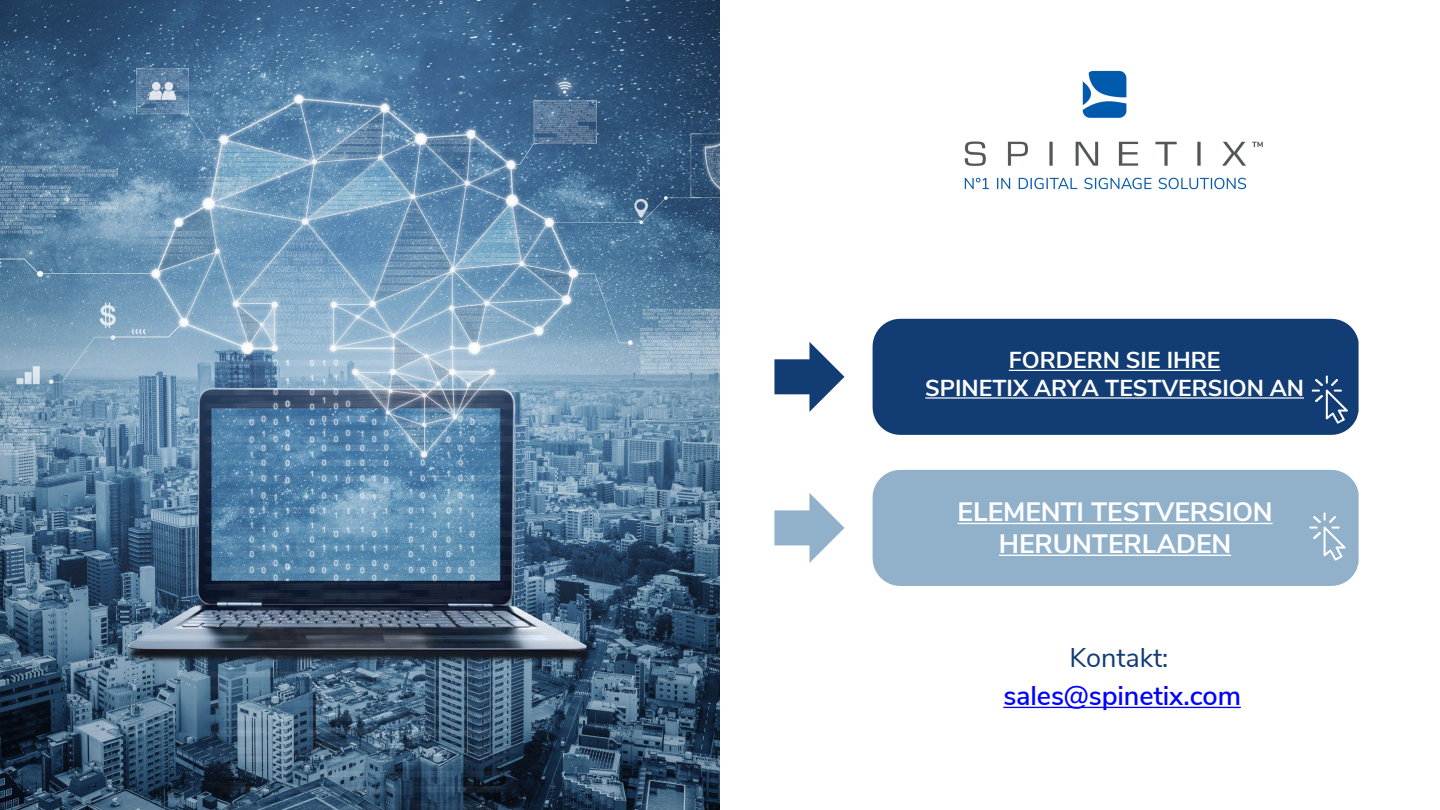
<style>
.page{position:relative;width:1440px;height:810px;background:#fff}
.page>*{position:absolute;margin:0;border:0;box-sizing:border-box;transform-origin:0 0}
.t1{font:600 27px "Nunito Sans";letter-spacing:-.005em;color:#00f}
.t2{font:27px "Nunito Sans";letter-spacing:-.005em;color:#123c74}
.t3{font:700 26.5px/31.8px "Nunito Sans";letter-spacing:-.005em;color:#fff;text-align:center}
.t4{font:700 23px "Nunito Sans";color:#fff}
</style>
<div class="page">
<img style="left:0;top:0;width:720px;height:810px">
<div style="left:873px;top:319px;width:486px;height:116px;background:#123c74"></div>
<div style="left:873px;top:470px;width:486px;height:116px;background:#91b1ca"></div>
<img style="left:964px;top:70px;width:299px;height:120px">
<svg style="left:774px;top:342px;width:70px;height:70px"></svg>
<svg style="left:774px;top:493px;width:70px;height:70px"></svg>
<svg style="left:1312px;top:376px;width:36px;height:48px;background:#3a5d8b"></svg>
<svg style="left:958px;top:523px;width:315px;height:1px"></svg>
<svg style="left:999px;top:555px;width:232px;height:1px"></svg>
<svg style="left:1003px;top:707px;width:238px;height:1px"></svg>
<svg style="left:1310px;top:513px;width:36px;height:48px;background:#a3bed3"></svg>
<svg style="left:1009px;top:370px;width:212px;height:1px"></svg>
<svg style="left:925px;top:397px;width:379px;height:2px"></svg>
<p class="t4" style="left:1009px;top:343px;width:213px">FORDERN SIE IHRE</p>
<p class="t4" style="left:925px;top:371px;width:380px">SPINETIX ARYA TESTVERSION AN</p>
<p class="t3" style="left:958px;top:494px;width:317px">ELEMENTI TESTVERSION<br>HERUNTERLADEN</p>
<p class="t2" style="left:1069px;top:638px;width:100px">Kontakt:</p>
<p class="t1" style="left:1003px;top:676px;width:239px">sales@spinetix.com</p>
</div>
